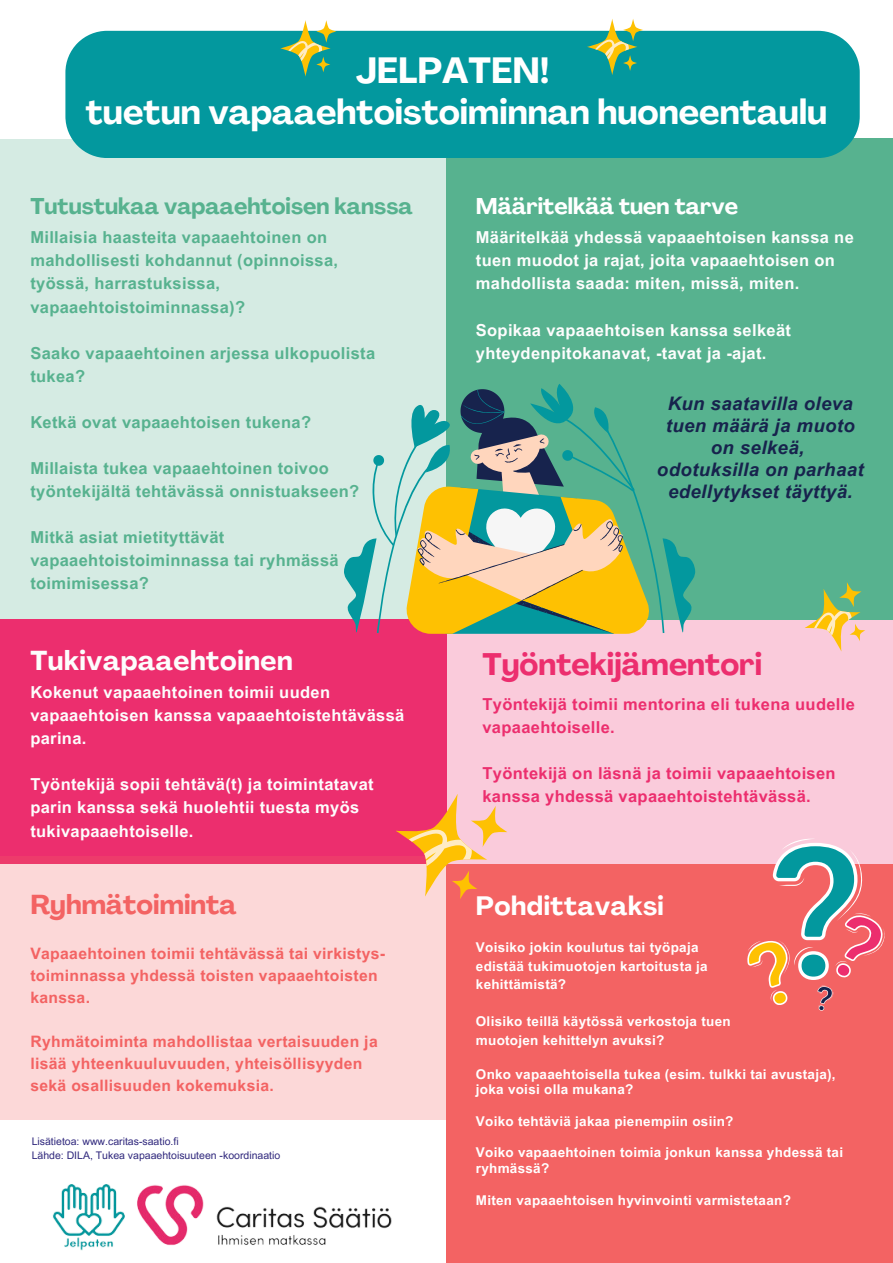
<style>
.page{position:relative;width:893px;height:1263px;background:#fff}
.page>*{position:absolute;margin:0;border:0;box-sizing:border-box;transform-origin:0 0}
.t1{font:700 36px "Agrandir";color:#fff}
.t2{font:700 34.5px "Agrandir";color:#fff}
.t3{font:700 30.75px "Agrandir";color:#ec2e6e}
.t4{font:700 27px "Agrandir";letter-spacing:.02em;color:#fdfdfd}
.t5{font:700 27px "Agrandir";color:#f36363}
.t6{font:700 26.25px "Agrandir";letter-spacing:.02em;color:#fff}
.t7{font:700 22.5px "Agrandir";color:#57b28f}
.t8{font:700 22.5px "Agrandir";color:#fff}
.t9{font:italic 700 18.67px/21.9px "Arial MT Pro";letter-spacing:.02em;color:#17234d;text-align:center}
.t10{font:700 16.5px/23.1px "Arial MT Pro";letter-spacing:.02em;color:#fdfdfd}
.t11{font:700 16.5px/23.1px "Arial MT Pro";letter-spacing:.02em;color:#57b28f}
.t12{font:700 16.5px/23.1px "Arial MT Pro";letter-spacing:.02em;color:#ec2e6e}
.t13{font:700 15.75px/21.9px "Arial MT Pro";letter-spacing:.02em;color:#f36363}
.t14{font:700 13.5px/18.6px "Arial MT Pro";letter-spacing:.02em;color:#fff}
.t15{font:10.5px "Arial MT Pro";color:#2f277c}
</style>
<div class="page">
<div style="left:0;top:139px;width:446px;height:491px;background:#d5ebe3"></div>
<div style="left:446px;top:619px;width:447px;height:244px;background:#facbdb"></div>
<div style="left:0;top:619px;width:446px;height:244px;background:#ec2e6e"></div>
<div style="left:446px;top:138px;width:447px;height:481px;background:#57b28f"></div>
<div style="left:65px;top:31px;width:794px;height:127px;background:#03989e"></div>
<div style="left:446px;top:863px;width:447px;height:400px;background:#f36363"></div>
<svg style="left:587px;top:19px;width:56px;height:56px"></svg>
<div style="left:0;top:856px;width:447px;height:263px;background:#fcd8d8"></div>
<svg style="left:344px;top:384px;width:353px;height:249px"></svg>
<svg style="left:795px;top:582px;width:74px;height:70px"></svg>
<svg style="left:379px;top:779px;width:135px;height:132px"></svg>
<img style="left:52px;top:1184px;width:340px;height:67px">
<svg style="left:280px;top:20px;width:56px;height:56px"></svg>
<svg style="left:747px;top:838px;width:138px;height:173px"></svg>
<p class="t1" style="left:356px;top:56px;width:195px">JELPATEN!</p>
<p class="t2" style="left:86px;top:98px;width:742px">tuetun vapaaehtoistoiminnan huoneentaulu</p>
<h4 class="t7" style="left:30px;top:197px;width:384px">Tutustukaa vapaaehtoisen kanssa</h4>
<p class="t8" style="left:476px;top:197px;width:264px">Määritelkää tuen tarve</p>
<h4 class="t11" style="left:30px;top:228px;width:309px">Millaisia haasteita vapaaehtoinen on mahdollisesti kohdannut (opinnoissa, työssä, harrastuksissa, vapaaehtoistoiminnassa)?</h4>
<h6 class="t11" style="left:30px;top:343px;width:346px">Saako vapaaehtoinen arjessa ulkopuolista tukea?</h6>
<h6 class="t11" style="left:30px;top:413px;width:282px">Ketkä ovat vapaaehtoisen tukena?</h6>
<h6 class="t11" style="left:30px;top:459px;width:330px">Millaista tukea vapaaehtoinen toivoo työntekijältä tehtävässä onnistuakseen?</h6>
<h6 class="t11" style="left:30px;top:528px;width:310px">Mitkä asiat mietityttävät vapaaehtoistoiminnassa tai ryhmässä toimimisessa?</h6>
<p class="t10" style="left:476px;top:228px;width:379px">Määritelkää yhdessä vapaaehtoisen kanssa ne tuen muodot ja rajat, joita vapaaehtoisen on mahdollista saada: miten, missä, miten.</p>
<h5 class="t10" style="left:476px;top:320px;width:317px">Sopikaa vapaaehtoisen kanssa selkeät yhteydenpitokanavat, -tavat ja -ajat.</h5>
<h2 class="t9" style="left:657px;top:395px;width:208px">Kun saatavilla oleva tuen määrä ja muoto on selkeä,<br>odotuksilla on parhaat edellytykset täyttyä.</h2>
<p class="t4" style="left:30px;top:650px;width:264px">Tukivapaaehtoinen</p>
<p class="t10" style="left:30px;top:683px;width:375px">Kokenut vapaaehtoinen toimii uuden vapaaehtoisen kanssa vapaaehtoistehtävässä parina.</p>
<h1 class="t10" style="left:30px;top:775px;width:345px">Työntekijä sopii tehtävä(t) ja toimintatavat parin kanssa sekä huolehtii tuesta myös tukivapaaehtoiselle.</h1>
<p class="t3" style="left:482px;top:651px;width:281px">Työntekijämentori</p>
<p class="t12" style="left:482px;top:694px;width:374px">Työntekijä toimii mentorina eli tukena uudelle vapaaehtoiselle.</p>
<p class="t12" style="left:482px;top:763px;width:355px">Työntekijä on läsnä ja toimii vapaaehtoisen kanssa yhdessä vapaaehtoistehtävässä.</p>
<h6 class="t5" style="left:30px;top:894px;width:208px">Ryhmätoiminta</h6>
<p class="t6" style="left:476px;top:895px;width:190px">Pohdittavaksi</p>
<h6 class="t13" style="left:30px;top:944px;width:356px">Vapaaehtoinen toimii tehtävässä tai virkistys&shy;toiminnassa yhdessä toisten vapaaehtoisten kanssa.</h6>
<h6 class="t13" style="left:30px;top:1032px;width:349px">Ryhmätoiminta mahdollistaa vertaisuuden ja lisää yhteenkuuluvuuden, yhteisöllisyyden sekä osallisuuden kokemuksia.</h6>
<h6 class="t15" style="left:32px;top:1137px;width:148px">Lisätietoa: www.caritas-saatio.fi</h6>
<h6 class="t15" style="left:32px;top:1152px;width:250px">Lähde: DILA, Tukea vapaaehtoisuuteen -koordinaatio</h6>
<p class="t14" style="left:476px;top:940px;width:233px">Voisiko jokin koulutus tai työpaja edistää tukimuotojen kartoitusta ja kehittämistä?</p>
<h3 class="t14" style="left:476px;top:1014px;width:256px">Olisiko teillä käytössä verkostoja tuen muotojen kehittelyn avuksi?</h3>
<p class="t14" style="left:476px;top:1067px;width:361px;line-height:15.8px">Onko vapaaehtoisella tukea (esim. tulkki tai avustaja), joka voisi olla mukana?</p>
<p class="t14" style="left:476px;top:1113px;width:259px">Voiko tehtäviä jakaa pienempiin osiin?</p>
<p class="t14" style="left:476px;top:1146px;width:369px;line-height:15.8px">Voiko vapaaehtoinen toimia jonkun kanssa yhdessä tai ryhmässä?</p>
<h3 class="t14" style="left:476px;top:1192px;width:316px">Miten vapaaehtoisen hyvinvointi varmistetaan?</h3>
</div>
